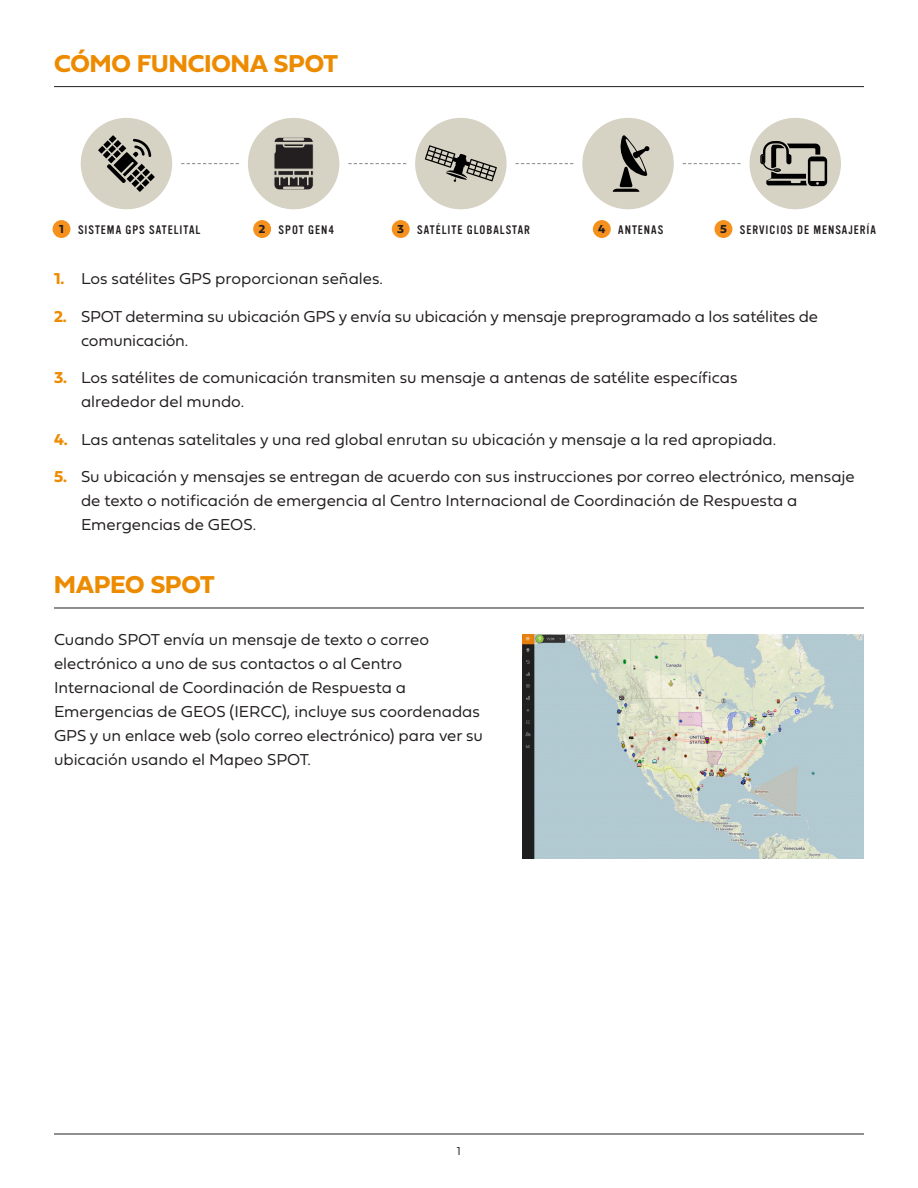
<style>
.page{position:relative;width:918px;height:1188px;background:#fff}
.page>*{position:absolute;margin:0;border:0;box-sizing:border-box;transform-origin:0 0}
.t1{font:25.5px "Fieldwork Geo Bold";color:#ed8b00}
.t2{font:16.5px/24px "Fieldwork Geo Light";color:#231f20}
.t3{font:12.15px "Vinyl OT";letter-spacing:.08em;color:#231f20}
.t4{font:12.15px "Fieldwork Geo Bold";color:#231f20}
.t5{font:12px "Fieldwork Geo Light";color:#231f20}
.s1{font-family:"Fieldwork Geo Bold";color:#ed8b00}
</style>
<div class="page">
<hr style="left:54px;top:1134px;width:810px;height:1px;background:#231f20">
<img style="left:523px;top:634px;width:341px;height:224px">
<div style="left:582px;top:118px;width:92px;height:91px;background:#d6d2c4;border-radius:50%"></div>
<svg style="left:613px;top:135px;width:37px;height:57px"></svg>
<div style="left:81px;top:118px;width:91px;height:91px;background:#d6d2c4;border-radius:50%"></div>
<div style="left:248px;top:118px;width:91px;height:91px;background:#d6d2c4;border-radius:50%"></div>
<div style="left:415px;top:118px;width:92px;height:91px;background:#d6d2c4;border-radius:50%"></div>
<div style="left:750px;top:118px;width:91px;height:91px;background:#d6d2c4;border-radius:50%"></div>
<div style="left:53px;top:220px;width:17px;height:18px;background:#f6911e;border-radius:50%"></div>
<div style="left:392px;top:220px;width:18px;height:18px;background:#f6911e;border-radius:50%"></div>
<div style="left:715px;top:220px;width:17px;height:18px;background:#f6911e;border-radius:50%"></div>
<div style="left:253px;top:220px;width:18px;height:18px;background:#f6911e;border-radius:50%"></div>
<div style="left:593px;top:220px;width:18px;height:18px;background:#f6911e;border-radius:50%"></div>
<svg style="left:181px;top:163px;width:58px;height:1px"></svg>
<svg style="left:348px;top:163px;width:58px;height:1px"></svg>
<svg style="left:516px;top:163px;width:57px;height:1px"></svg>
<svg style="left:683px;top:163px;width:58px;height:1px"></svg>
<svg style="left:425px;top:145px;width:72px;height:37px"></svg>
<svg style="left:98px;top:135px;width:57px;height:57px"></svg>
<svg style="left:760px;top:141px;width:67px;height:45px"></svg>
<svg style="left:274px;top:137px;width:40px;height:53px"></svg>
<hr style="left:54px;top:86px;width:810px;height:1px;background:#231f20">
<hr style="left:54px;top:608px;width:810px;height:1px;background:#231f20">
<p class="t1" style="left:54px;top:43px;width:286px">CÓMO FUNCIONA SPOT</p>
<p class="t4" style="left:59px;top:220px;width:6px">1</p>
<p class="t3" style="left:78px;top:223px;width:124px">SISTEMA GPS SATELITAL</p>
<p class="t4" style="left:259px;top:220px;width:8px">2</p>
<p class="t3" style="left:279px;top:223px;width:57px">SPOT GEN4</p>
<p class="t4" style="left:397px;top:220px;width:8px">3</p>
<p class="t3" style="left:417px;top:223px;width:114px">SATÉLITE GLOBALSTAR</p>
<p class="t4" style="left:598px;top:220px;width:9px">4</p>
<p class="t3" style="left:618px;top:223px;width:46px">ANTENAS</p>
<p class="t4" style="left:720px;top:220px;width:8px">5</p>
<p class="t3" style="left:740px;top:223px;width:138px">SERVICIOS DE MENSAJERÍA</p>
<p class="t2" style="left:54px;top:266px;width:331px"><span class="s1">1.</span> Los satélites GPS proporcionan señales.</p>
<p class="t2" style="left:81px;top:303px;width:739px;text-indent:-27px"><span class="s1">2.</span> SPOT determina su ubicación GPS y envía su ubicación y mensaje preprogramado a los satélites de comunicación.</p>
<p class="t2" style="left:81px;top:365px;width:658px;text-indent:-27px"><span class="s1">3.</span> Los satélites de comunicación transmiten su mensaje a antenas de satélite específicas alrededor del mundo.</p>
<p class="t2" style="left:54px;top:426px;width:724px"><span class="s1">4.</span> Las antenas satelitales y una red global enrutan su ubicación y mensaje a la red apropiada.</p>
<p class="t2" style="left:81px;top:464px;width:775px;text-indent:-27px"><span class="s1">5.</span> Su ubicación y mensajes se entregan de acuerdo con sus instrucciones por correo electrónico, mensaje de texto o notificación de emergencia al Centro Internacional de Coordinación de Respuesta a<br>Emergencias de GEOS.</p>
<p class="t1" style="left:54px;top:564px;width:162px">MAPEO SPOT</p>
<p class="t2" style="left:54px;top:627px;width:431px">Cuando SPOT envía un mensaje de texto o correo electrónico a uno de sus contactos o al Centro Internacional de Coordinación de Respuesta a Emergencias de GEOS (IERCC), incluye sus coordenadas GPS y un enlace web (solo correo electrónico) para ver su ubicación usando el Mapeo SPOT.</p>
<p class="t5" style="left:457px;top:1142px;width:6px">1</p>
</div>
